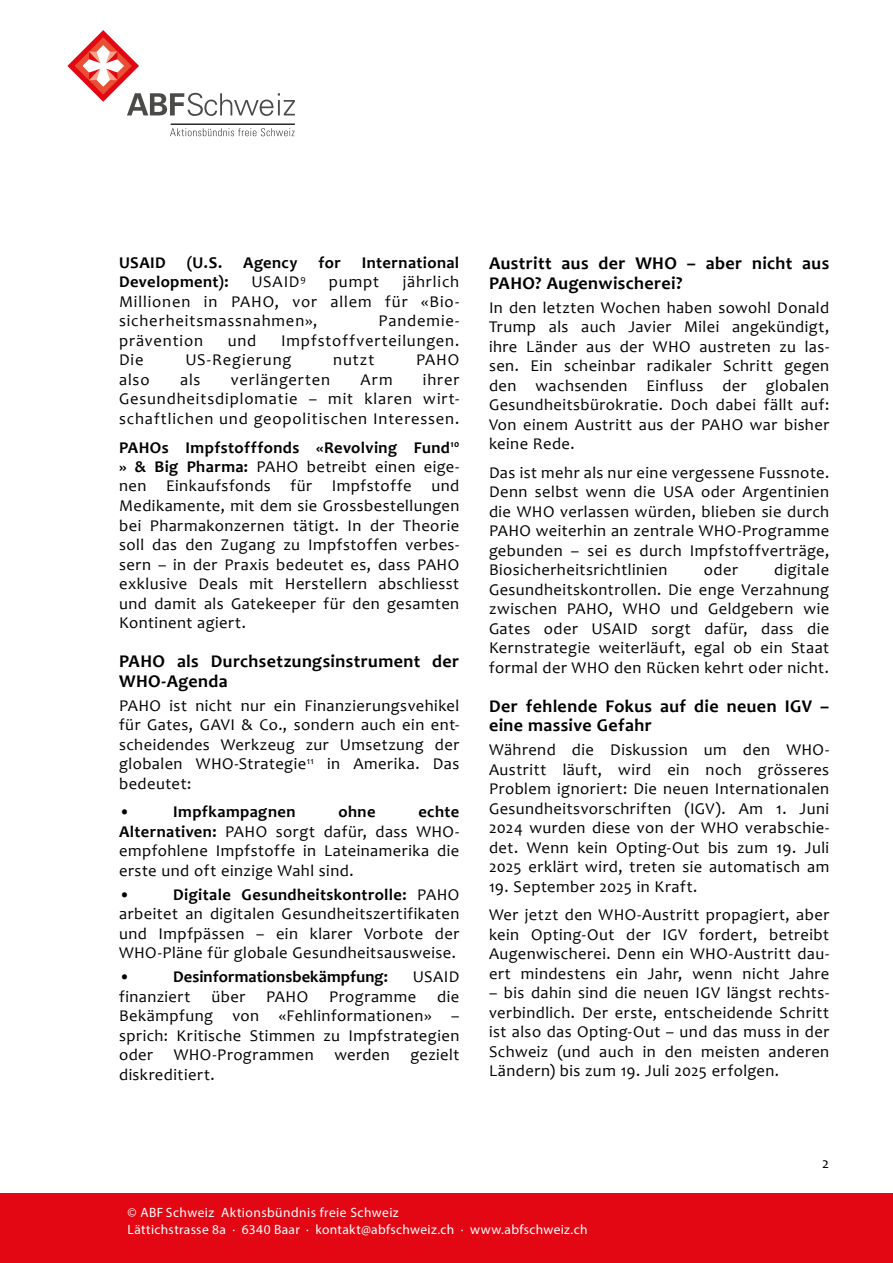
<style>
.page{position:relative;width:893px;height:1263px;background:#fff}
.page>*{position:absolute;margin:0;border:0;box-sizing:border-box;transform-origin:0 0}
.t1{font:700 18px/19.5px "Candara";letter-spacing:.025em;color:#000}
.t2{font:16.5px/19.5px "Candara";letter-spacing:.03em;color:#000;text-align:justify}
.t3{font:700 16.5px "Candara";letter-spacing:.025em;color:#000}
.t4{font:16.5px "Candara";letter-spacing:.055em;color:#000}
.t5{font:700 16.5px "Candara";letter-spacing:.005em;color:#000}
.t6{font:16.5px "Candara";letter-spacing:.05em;color:#000}
.t7{font:15px "Candara";color:#000}
.t8{font:13.5px/16.5px "Myriad Pro";letter-spacing:.03em;color:#fff}
.s1{font-weight:700}
</style>
<div class="page">
<svg style="left:127px;top:93px;width:168px;height:23px"></svg>
<svg style="left:71px;top:34px;width:64px;height:64px"></svg>
<div style="left:68px;top:31px;width:70px;height:70px;border:5px solid #e30613;border-radius:50%"></div>
<svg style="left:79px;top:41px;width:49px;height:50px"></svg>
<div style="left:76px;top:38px;width:55px;height:55px;border:6px solid #e94f35;border-radius:50%"></div>
<svg style="left:106px;top:52px;width:12px;height:11px"></svg>
<svg style="left:89px;top:52px;width:11px;height:11px"></svg>
<svg style="left:106px;top:69px;width:12px;height:11px"></svg>
<svg style="left:89px;top:69px;width:11px;height:11px"></svg>
<svg style="left:170px;top:128px;width:125px;height:8px"></svg>
<hr style="left:171px;top:124px;width:123px;height:1px;background:#000">
<div style="left:0;top:1193px;width:893px;height:70px;background:#e30613"></div>
<p class="t3" style="left:119px;top:252px;width:48px">USAID</p>
<p class="t3" style="left:187px;top:252px;width:37px">(U.S.</p>
<p class="t3" style="left:243px;top:252px;width:56px">Agency</p>
<p class="t3" style="left:318px;top:252px;width:24px">for</p>
<p class="t3" style="left:362px;top:252px;width:99px">International</p>
<p class="t3" style="left:119px;top:272px;width:111px">Development):</p>
<p class="t2" style="left:251px;top:272px;width:56px">USAID<sup>9</sup></p>
<p class="t2" style="left:329px;top:272px;width:52px">pumpt</p>
<p class="t2" style="left:119px;top:272px;width:342px;text-indent:284px">jährlich Millionen in PAHO, vor allem für «Bio&shy;sicherheitsmassnahmen»,</p>
<p class="t4" style="left:378px;top:311px;width:82px">Pandemie-</p>
<p class="t4" style="left:119px;top:330px;width:85px">prävention</p>
<p class="t2" style="left:228px;top:331px;width:30px">und</p>
<p class="t4" style="left:281px;top:330px;width:180px">Impfstoffverteilungen.</p>
<p class="t2" style="left:119px;top:350px;width:26px">Die</p>
<p class="t6" style="left:185px;top:350px;width:108px">US-Regierung</p>
<p class="t2" style="left:333px;top:350px;width:43px">nutzt</p>
<p class="t2" style="left:416px;top:350px;width:45px">PAHO</p>
<p class="t2" style="left:119px;top:370px;width:32px">also</p>
<p class="t2" style="left:180px;top:370px;width:22px">als</p>
<p class="t4" style="left:231px;top:369px;width:101px">verlängerten</p>
<p class="t2" style="left:361px;top:370px;width:33px">Arm</p>
<p class="t2" style="left:119px;top:370px;width:342px;text-indent:304px">ihrer Gesundheitsdiplomatie – mit klaren wirt&shy;schaftlichen und geopolitischen Interessen.</p>
<p class="t2" style="left:119px;top:437px;width:342px"><span class="s1">PAHOs Impfstofffonds «Revolving Fund</span><sup>10 </sup><span class="s1">» &amp; Big Pharma:</span> PAHO betreibt einen eige&shy;nen Einkaufsfonds für Impfstoffe und Medikamente, mit dem sie Grossbestellungen bei Pharmakonzernen tätigt. In der Theorie soll das den Zugang zu Impfstoffen verbes&shy;sern – in der Praxis bedeutet es, dass PAHO exklusive Deals mit Herstellern abschliesst und damit als Gatekeeper für den gesamten Kontinent agiert.</p>
<p class="t1" style="left:119px;top:651px;width:342px">PAHO als Durchsetzungsinstrument der<br>WHO-Agenda</p>
<p class="t2" style="left:119px;top:695px;width:342px">PAHO ist nicht nur ein Finanzierungsvehikel für Gates, GAVI &amp; Co., sondern auch ein ent&shy;scheidendes Werkzeug zur Umsetzung der globalen WHO-Strategie<sup>11</sup> in Amerika. Das bedeutet:</p>
<p class="t2" style="left:119px;top:802px;width:12px">•</p>
<p class="t3" style="left:173px;top:801px;width:124px">Impfkampagnen</p>
<p class="t3" style="left:338px;top:801px;width:39px">ohne</p>
<p class="t2" style="left:119px;top:802px;width:342px;text-indent:299px"><span class="s1">echte Alternativen:</span> PAHO sorgt dafür, dass WHO&shy;empfohlene Impfstoffe in Lateinamerika die erste und oft einzige Wahl sind.</p>
<p class="t2" style="left:119px;top:884px;width:12px">•</p>
<p class="t2" style="left:119px;top:884px;width:342px;text-indent:54px"><span class="s1">Digitale Gesundheitskontrolle:</span> PAHO arbeitet an digitalen Gesundheitszertifikaten und Impfpässen – ein klarer Vorbote der WHO-Pläne für globale Gesundheitsausweise.</p>
<p class="t2" style="left:119px;top:967px;width:12px">•</p>
<p class="t5" style="left:173px;top:966px;width:216px">Desinformationsbekämpfung:</p>
<p class="t2" style="left:413px;top:967px;width:48px">USAID</p>
<p class="t2" style="left:119px;top:986px;width:73px">finanziert</p>
<p class="t2" style="left:211px;top:986px;width:35px">über</p>
<p class="t2" style="left:266px;top:986px;width:43px">PAHO</p>
<p class="t2" style="left:329px;top:986px;width:88px">Programme</p>
<p class="t2" style="left:119px;top:986px;width:342px;text-indent:318px">die Bekämpfung von «Fehlinformationen» – sprich: Kritische Stimmen zu Impfstrategien oder</p>
<p class="t2" style="left:174px;top:1045px;width:141px">WHO-Programmen</p>
<p class="t2" style="left:334px;top:1045px;width:57px">werden</p>
<p class="t2" style="left:410px;top:1045px;width:50px">gezielt</p>
<p class="t2" style="left:119px;top:1064px;width:97px">diskreditiert.</p>
<p class="t1" style="left:489px;top:253px;width:342px">Austritt aus der WHO – aber nicht aus<br>PAHO? Augenwischerei?</p>
<p class="t2" style="left:489px;top:297px;width:342px">In den letzten Wochen haben sowohl Donald Trump als auch Javier Milei angekündigt, ihre Länder aus der WHO austreten zu las&shy;sen. Ein scheinbar radikaler Schritt gegen den wachsenden Einfluss der globalen Gesundheitsbürokratie. Doch dabei fällt auf:<br>Von einem Austritt aus der PAHO war bisher keine Rede.</p>
<p class="t2" style="left:489px;top:462px;width:342px">Das ist mehr als nur eine vergessene Fussnote.<br>Denn selbst wenn die USA oder Argentinien die WHO verlassen würden, blieben sie durch PAHO weiterhin an zentrale WHO-Programme gebunden – sei es durch Impfstoffverträge, Biosicherheitsrichtlinien</p>
<p class="t2" style="left:489px;top:560px;width:342px;text-indent:285px">digitale Gesundheitskontrollen. Die enge Verzahnung zwischen PAHO, WHO und Geldgebern wie Gates oder USAID sorgt dafür, dass die Kernstrategie weiterläuft, egal ob ein Staat formal der WHO den Rücken kehrt oder nicht.</p>
<p class="t1" style="left:489px;top:696px;width:342px">Der fehlende Fokus auf die neuen IGV – eine massive Gefahr</p>
<p class="t2" style="left:489px;top:740px;width:342px">Während die Diskussion um den WHO-Austritt läuft, wird ein noch grösseres Problem ignoriert: Die neuen Internationalen Gesundheitsvorschriften (IGV). Am 1. Juni 2024 wurden diese von der WHO verabschie&shy;det. Wenn kein Opting-Out bis zum 19. Juli 2025 erklärt wird, treten sie automatisch am</p>
<p class="t2" style="left:489px;top:872px;width:342px;line-height:28.5px">19. September 2025 in Kraft.<br>Wer jetzt den WHO-Austritt propagiert, aber</p>
<p class="t2" style="left:489px;top:924px;width:342px">kein Opting-Out der IGV fordert, betreibt Augenwischerei. Denn ein WHO-Austritt dau&shy;ert mindestens ein Jahr, wenn nicht Jahre</p>
<p class="t2" style="left:489px;top:983px;width:342px">– bis dahin sind die neuen IGV längst rechts&shy;verbindlich. Der erste, entscheidende Schritt ist also das Opting-Out – und das muss in der Schweiz (und auch in den meisten anderen Ländern) bis zum 19. Juli 2025 erfolgen.</p>
<p class="t2" style="left:704px;top:560px;width:36px">oder</p>
<p class="t7" style="left:822px;top:1153px;width:8px">2</p>
<p class="t8" style="left:128px;top:1204px;width:461px">© ABF Schweiz Aktionsbündnis freie Schweiz<br>Lättichstrasse 8a · 6340 Baar · kontakt@abfschweiz.ch · www.abfschweiz.ch</p>
</div>
